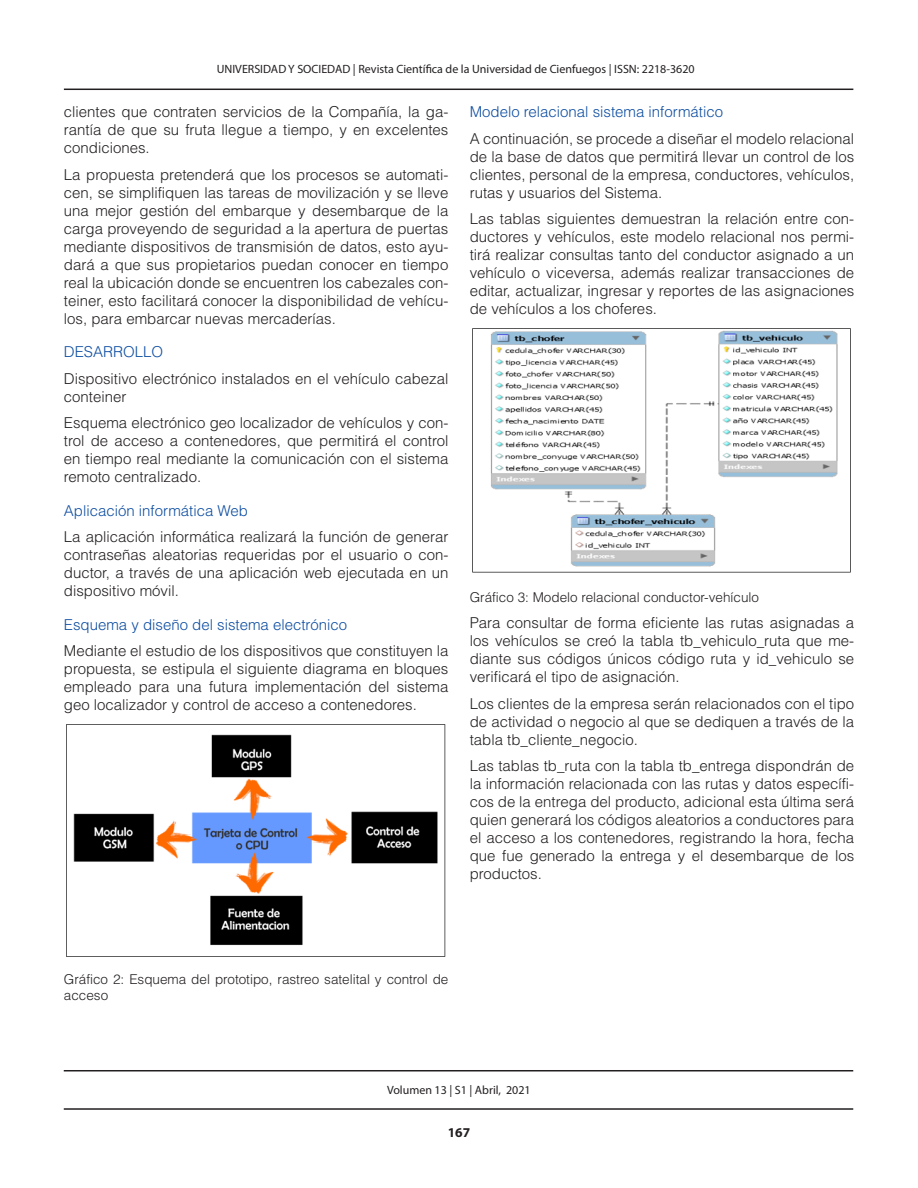
<style>
.page{position:relative;width:918px;height:1188px;background:#fff}
.page>*{position:absolute;margin:0;border:0;box-sizing:border-box;transform-origin:0 0}
.TEXTO{font:300 15px/18px "Helvetica LT Std";color:#231f20;text-align:justify}
.TITULOS_AZUL{font:300 15px "Helvetica LT Std";color:#0d4da1}
.pie_de_foto{font:300 13.5px/16.2px "Helvetica LT Std";color:#231f20}
.t1{font:700 13.5px "Myriad Pro";color:#231f20}
.t2{font:12px "Myriad Pro";color:#231f20}
</style>
<div class="page">
<hr style="left:64px;top:89px;width:789px;height:1px;background:#231f20">
<hr style="left:64px;top:1108px;width:789px;height:2px;background:#231f20">
<hr style="left:64px;top:1070px;width:789px;height:1px;background:#231f20">
<img style="left:66px;top:724px;width:380px;height:233px">
<img style="left:472px;top:328px;width:379px;height:245px">
<p class="t2" style="left:217px;top:61px;width:479px">UNIVERSIDAD Y SOCIEDAD | Revista Científica de la Universidad de Cienfuegos | ISSN: 2218-3620</p>
<p class="TEXTO" style="left:64px;top:103px;width:386px">clientes que contraten servicios de la Compañía, la ga&shy;rantía de que su fruta llegue a tiempo, y en excelentes condiciones.</p>
<p class="TEXTO" style="left:64px;top:165px;width:386px">La propuesta pretenderá que los procesos se automati&shy;cen, se simplifiquen las tareas de movilización y se lleve una mejor gestión del embarque y desembarque de la carga proveyendo de seguridad a la apertura de puertas mediante dispositivos de transmisión de datos, esto ayu&shy;dará a que sus propietarios puedan conocer en tiempo real la ubicación donde se encuentren los cabezales con&shy;teiner, esto facilitará conocer la disponibilidad de vehícu&shy;los, para embarcar nuevas mercaderías.</p>
<p class="TITULOS_AZUL" style="left:64px;top:342px;width:101px">DESARROLLO</p>
<p class="TEXTO" style="left:64px;top:369px;width:386px">Dispositivo electrónico instalados en el vehículo cabezal conteiner</p>
<p class="TEXTO" style="left:64px;top:414px;width:386px">Esquema electrónico geo localizador de vehículos y con&shy;trol de acceso a contenedores, que permitirá el control en tiempo real mediante la comunicación con el sistema remoto centralizado.</p>
<p class="TITULOS_AZUL" style="left:64px;top:501px;width:186px">Aplicación informática Web</p>
<p class="TEXTO" style="left:64px;top:528px;width:386px">La aplicación informática realizará la función de generar contraseñas aleatorias requeridas por el usuario o con&shy;ductor, a través de una aplicación web ejecutada en un dispositivo móvil.</p>
<p class="TITULOS_AZUL" style="left:64px;top:615px;width:285px">Esquema y diseño del sistema electrónico</p>
<p class="TEXTO" style="left:64px;top:642px;width:386px">Mediante el estudio de los dispositivos que constituyen la propuesta, se estipula el siguiente diagrama en bloques empleado para una futura implementación del sistema geo localizador y control de acceso a contenedores.</p>
<p class="TITULOS_AZUL" style="left:470px;top:102px;width:255px">Modelo relacional sistema informático</p>
<p class="TEXTO" style="left:470px;top:129px;width:386px">A continuación, se procede a diseñar el modelo relacional de la base de datos que permitirá llevar un control de los clientes, personal de la empresa, conductores, vehículos, rutas y usuarios del Sistema.</p>
<p class="TEXTO" style="left:470px;top:210px;width:386px">Las tablas siguientes demuestran la relación entre con&shy;ductores y vehículos, este modelo relacional nos permi&shy;tirá realizar consultas tanto del conductor asignado a un vehículo o viceversa, además realizar transacciones de editar, actualizar, ingresar y reportes de las asignaciones de vehículos a los choferes.</p>
<p class="pie_de_foto" style="left:470px;top:589px;width:291px">Gráfico 3: Modelo relacional conductor-vehículo</p>
<p class="TEXTO" style="left:470px;top:614px;width:386px">Para consultar de forma eficiente las rutas asignadas a los vehículos se creó la tabla tb_vehiculo_ruta que me&shy;diante sus códigos únicos código ruta y id_vehiculo se verificará el tipo de asignación.</p>
<p class="TEXTO" style="left:470px;top:694px;width:386px">Los clientes de la empresa serán relacionados con el tipo de actividad o negocio al que se dediquen a través de la tabla tb_cliente_negocio.</p>
<p class="TEXTO" style="left:470px;top:757px;width:386px">Las tablas tb_ruta con la tabla tb_entrega dispondrán de la información relacionada con las rutas y datos específi&shy;cos de la entrega del producto, adicional esta última será quien generará los códigos aleatorios a conductores para el acceso a los contenedores, registrando la hora, fecha que fue generado la entrega y el desembarque de los productos.</p>
<p class="pie_de_foto" style="left:64px;top:971px;width:386px">Gráfico 2: Esquema del prototipo, rastreo satelital y control de acceso</p>
<p class="t2" style="left:387px;top:1083px;width:145px">Volumen 13 | S1 | Abril, 2021</p>
<p class="t1" style="left:448px;top:1124px;width:24px">167</p>
</div>
